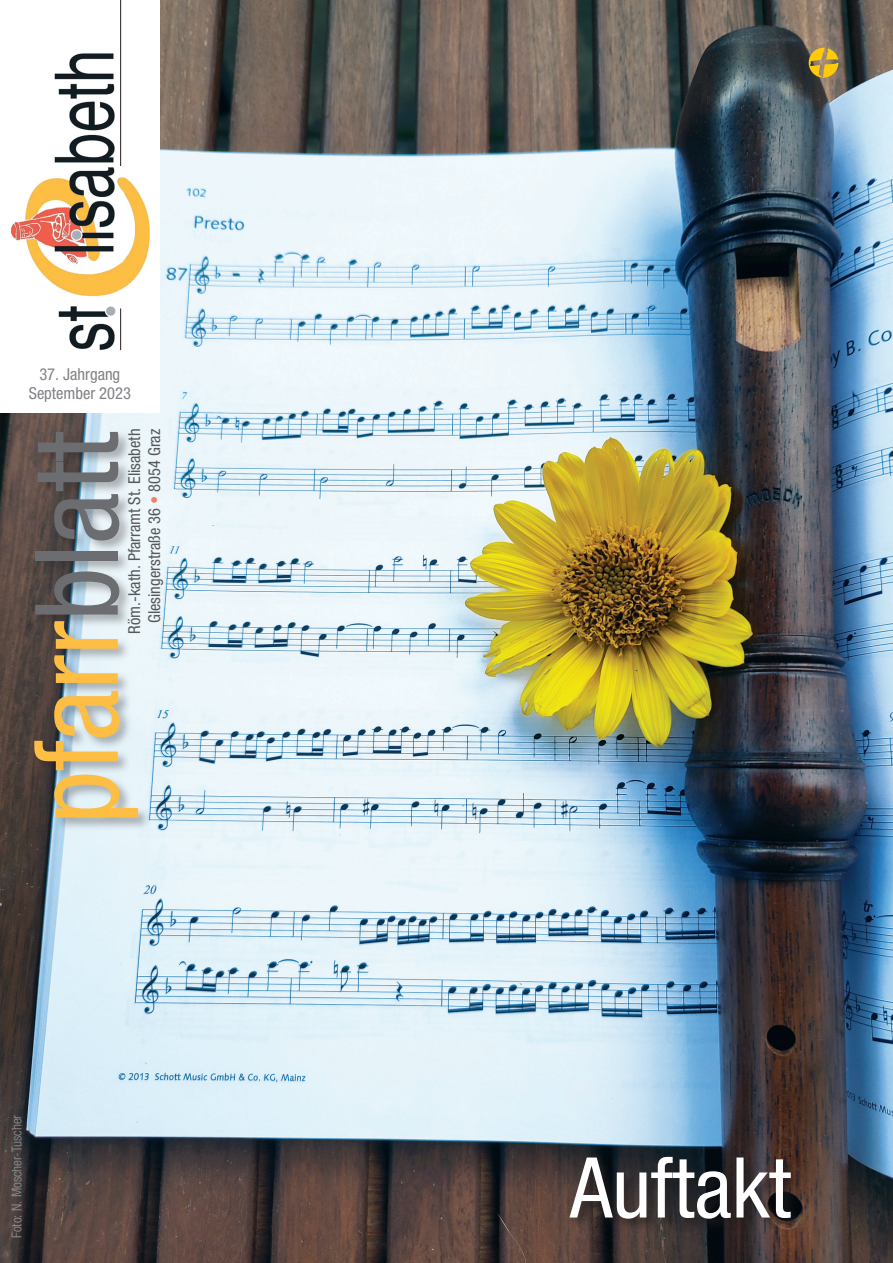
<style>
.page{position:relative;width:893px;height:1263px;background:#fff}
.page>*{position:absolute;margin:0;border:0;box-sizing:border-box;transform-origin:0 0}
.t1{font:condensed 115.5px "Helvetica Neue";color:#fdbe43}
.t2{font:condensed 84px "Helvetica Neue";color:#fff}
.t3{font:condensed 16.5px/19.8px "Helvetica Neue";color:#57585a;text-align:right}
.t4{font:condensed 16.5px/19.8px "Helvetica Neue";color:#808285;text-align:center}
.t5{font:300 condensed 13.5px "Helvetica Neue";color:#939598}
.s1{color:#f47f66}
.s2{color:#6c6d70}
</style>
<div class="page">
<img style="left:0;top:0;width:893px;height:1263px">
<div style="left:32px;top:429px;width:120px;height:403px;background:#231f20;opacity:.35"></div>
<svg style="left:809px;top:48px;width:29px;height:30px"></svg>
<div style="left:0;top:0;width:160px;height:413px;background:#fff"></div>
<img style="left:11px;top:51px;width:139px;height:300px">
<hr style="left:120px;top:0;width:1px;height:166px;background:#231f20">
<hr style="left:120px;top:308px;width:1px;height:42px;background:#231f20">
<div style="left:568px;top:1155px;width:236px;height:77px;background:#231f20;opacity:.75"></div>
<p class="t4" style="left:29px;top:364px;width:104px">37. Jahrgang<br>September 2023</p>
<p class="t3" style="left:124px;top:633px;width:206px;rotate:-90deg">Röm.-kath. Pfarramt St. Elisabeth<br>Glesingerstraße 36 <span class="s1">•</span> 8054 Graz</p>
<h1 class="t1" style="left:10px;top:824px;width:394px;rotate:-90deg">pfarr<span class="s2">blatt</span></h1>
<p class="t5" style="left:9px;top:1238px;width:125px;rotate:-90deg">Foto: N. Moscher-Tuscher</p>
<h2 class="t2" style="left:570px;top:1139px;width:222px">Auftakt</h2>
</div>
